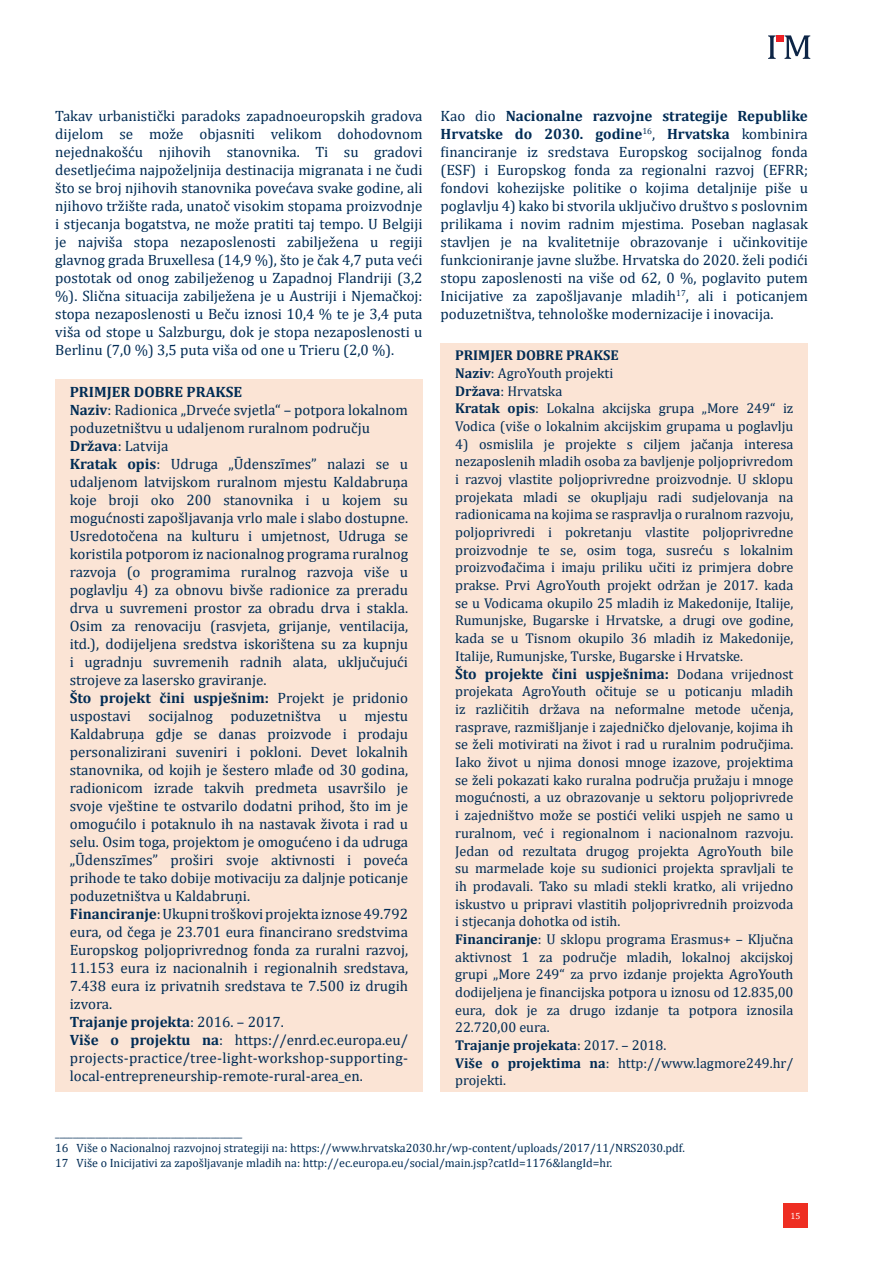
<style>
.page{position:relative;width:893px;height:1263px;background:#fff}
.page>*{position:absolute;margin:0;border:0;box-sizing:border-box;transform-origin:0 0}
.t1{font:15px/18px "Cambria";color:#002c55;text-align:justify}
.t2{font:700 15px "Cambria";color:#002c55}
.t3{font:14.25px/17.7px "Cambria";color:#002c55}
.t4{font:12px/15px "Cambria";color:#002c55}
.t5{font:9px "Cambria";color:#fff}
.s1{font-weight:700}
.s2{font-weight:400;font-size:14.25px}
</style>
<div class="page">
<div style="left:55px;top:379px;width:368px;height:713px;background:#fbe4d5"></div>
<div style="left:441px;top:343px;width:367px;height:749px;background:#fbe4d5"></div>
<svg style="left:768px;top:35px;width:8px;height:24px"></svg>
<svg style="left:784px;top:35px;width:26px;height:24px"></svg>
<div style="left:776px;top:35px;width:7px;height:7px;background:#ee2026"></div>
<div style="left:783px;top:1203px;width:25px;height:24px;background:#ee2e22"></div>
<p class="t1" style="left:55px;top:107px;width:369px">Takav urbanistički paradoks zapadnoeuropskih gradova dijelom se može objasniti velikom dohodovnom nejednakošću njihovih stanovnika. Ti su gradovi desetljećima najpoželjnija destinacija migranata i ne čudi što se broj njihovih stanovnika povećava svake godine, ali njihovo tržište rada, unatoč visokim stopama proizvodnje i stjecanja bogatstva, ne može pratiti taj tempo. U Belgiji je najviša stopa nezaposlenosti zabilježena u regiji glavnog grada Bruxellesa (14,9 %), što je čak 4,7 puta veći postotak od onog zabilježenog u Zapadnoj Flandriji (3,2 %). Slična situacija zabilježena je u Austriji i Njemačkoj: stopa nezaposlenosti u Beču iznosi 10,4 % te je 3,4 puta viša od stope u Salzburgu, dok je stopa nezaposlenosti u Berlinu (7,0 %) 3,5 puta viša od one u Trieru (2,0 %).</p>
<p class="t1" style="left:70px;top:383px;width:340px;text-align:left"><span class="s1">PRIMJER DOBRE PRAKSE<br>Naziv</span>: Radionica „Drveće svjetla“ – potpora lokalnom poduzetništvu u udaljenom ruralnom području <span class="s1">Država</span>: Latvija<br><span class="s1">Kratak opis</span>: Udruga „Ūdenszīmes” nalazi se u udaljenom latvijskom ruralnom mjestu Kaldabruņa koje broji oko 200 stanovnika i u kojem su mogućnosti zapošljavanja vrlo male i slabo dostupne.<br>Usredotočena na kulturu i umjetnost, Udruga se koristila potporom iz nacionalnog programa ruralnog razvoja (o programima ruralnog razvoja više u poglavlju 4) za obnovu bivše radionice za preradu drva u suvremeni prostor za obradu drva i stakla.<br>Osim za renovaciju (rasvjeta, grijanje, ventilacija, itd.), dodijeljena sredstva iskorištena su za kupnju i ugradnju suvremenih radnih alata, uključujući strojeve za lasersko graviranje.<br><span class="s1">Što projekt čini uspješnim:</span> Projekt je pridonio uspostavi socijalnog poduzetništva u mjestu Kaldabruņa gdje se danas proizvode i prodaju personalizirani suveniri i pokloni. Devet lokalnih stanovnika, od kojih je šestero mlađe od 30 godina, radionicom izrade takvih predmeta usavršilo je svoje vještine te ostvarilo dodatni prihod, što im je omogućilo i potaknulo ih na nastavak života i rad u selu. Osim toga, projektom je omogućeno i da udruga „Ūdenszīmes” proširi svoje aktivnosti i poveća prihode te tako dobije motivaciju za daljnje poticanje poduzetništva u Kaldabruņi.<br><span class="s1">Financiranje</span>: Ukupni troškovi projekta iznose 49.792 eura, od čega je 23.701 eura financirano sredstvima Europskog poljoprivrednog fonda za ruralni razvoj, 11.153 eura iz nacionalnih i regionalnih sredstava, 7.438 eura iz privatnih sredstava te 7.500 iz drugih izvora.<br><span class="s1">Trajanje projekta</span>: 2016. – 2017.<br><span class="s1">Više o projektu na</span>: https://enrd.ec.europa.eu/ projects-practice/tree-light-workshop-supporting&shy;local-entrepreneurship-remote-rural-area_en.</p>
<p class="t1" style="left:441px;top:107px;width:369px">Kao dio <span class="s1">Nacionalne razvojne strategije Republike Hrvatske do 2030. godine</span><sup>16</sup>, <span class="s1">Hrvatska</span> kombinira financiranje iz sredstava Europskog socijalnog fonda (ESF) i Europskog fonda za regionalni razvoj (EFRR; fondovi kohezijske politike o kojima detaljnije piše u poglavlju 4) kako bi stvorila uključivo društvo s poslovnim prilikama i novim radnim mjestima. Poseban naglasak stavljen je na kvalitetnije obrazovanje i učinkovitije funkcioniranje javne službe. Hrvatska do 2020. želi podići stopu zaposlenosti na više od 62, 0 %, poglavito putem Inicijative za zapošljavanje mladih<sup>17</sup>, ali i poticanjem poduzetništva, tehnološke modernizacije i inovacija.</p>
<p class="t3" style="left:455px;top:347px;width:340px"><span class="s1">PRIMJER DOBRE PRAKSE<br>Naziv</span>: AgroYouth projekti<br><span class="s1">Država</span>: Hrvatska<br><span class="s1">Kratak opis</span>: Lokalna akcijska grupa „More 249“ iz Vodica (više o lokalnim akcijskim grupama u poglavlju</p>
<p class="t3" style="left:455px;top:435px;width:340px;text-align:justify">4) osmislila je projekte s ciljem jačanja interesa nezaposlenih mladih osoba za bavljenje poljoprivredom i razvoj vlastite poljoprivredne proizvodnje. U sklopu projekata mladi se okupljaju radi sudjelovanja na radionicama na kojima se raspravlja o ruralnom razvoju, poljoprivredi i pokretanju vlastite poljoprivredne proizvodnje te se, osim toga, susreću s lokalnim proizvođačima i imaju priliku učiti iz primjera dobre prakse. Prvi AgroYouth projekt održan je 2017. kada se u Vodicama okupilo 25 mladih iz Makedonije, Italije, Rumunjske, Bugarske i Hrvatske, a drugi ove godine, kada se u Tisnom okupilo 36 mladih iz Makedonije, Italije, Rumunjske, Turske, Bugarske i Hrvatske.</p>
<p class="t2" style="left:455px;top:663px;width:340px">Što projekte čini uspješnima: <span class="s2">Dodana vrijednost</span></p>
<p class="t3" style="left:455px;top:683px;width:340px">projekata AgroYouth očituje se u poticanju mladih iz različitih država na neformalne metode učenja, rasprave, razmišljanje i zajedničko djelovanje, kojima ih se želi motivirati na život i rad u ruralnim područjima.<br>Iako život u njima donosi mnoge izazove, projektima se želi pokazati kako ruralna područja pružaju i mnoge mogućnosti, a uz obrazovanje u sektoru poljoprivrede i zajedništvo može se postići veliki uspjeh ne samo u ruralnom, već i regionalnom i nacionalnom razvoju.<br>Jedan od rezultata drugog projekta AgroYouth bile su marmelade koje su sudionici projekta spravljali te ih prodavali. Tako su mladi stekli kratko, ali vrijedno iskustvo u pripravi vlastitih poljoprivrednih proizvoda i stjecanja dohotka od istih.<br><span class="s1">Financiranje</span>: U sklopu programa Erasmus+ – Ključna aktivnost 1 za područje mladih, lokalnoj akcijskoj grupi „More 249“ za prvo izdanje projekta AgroYouth dodijeljena je financijska potpora u iznosu od 12.835,00 eura, dok je za drugo izdanje ta potpora iznosila 22.720,00 eura.<br><span class="s1">Trajanje projekata</span>: 2017. – 2018.<br><span class="s1">Više o projektima na</span>: http://www.lagmore249.hr/ projekti.</p>
<p class="t4" style="left:55px;top:1125px;width:631px">__________________________________________<br>16 Više o Nacionalnoj razvojnoj strategiji na: https://www.hrvatska2030.hr/wp-content/uploads/2017/11/NRS2030.pdf.<br>17 Više o Inicijativi za zapošljavanje mladih na: http://ec.europa.eu/social/main.jsp?catId=1176&amp;langId=hr.</p>
<p class="t5" style="left:790px;top:1210px;width:12px">15</p>
</div>
